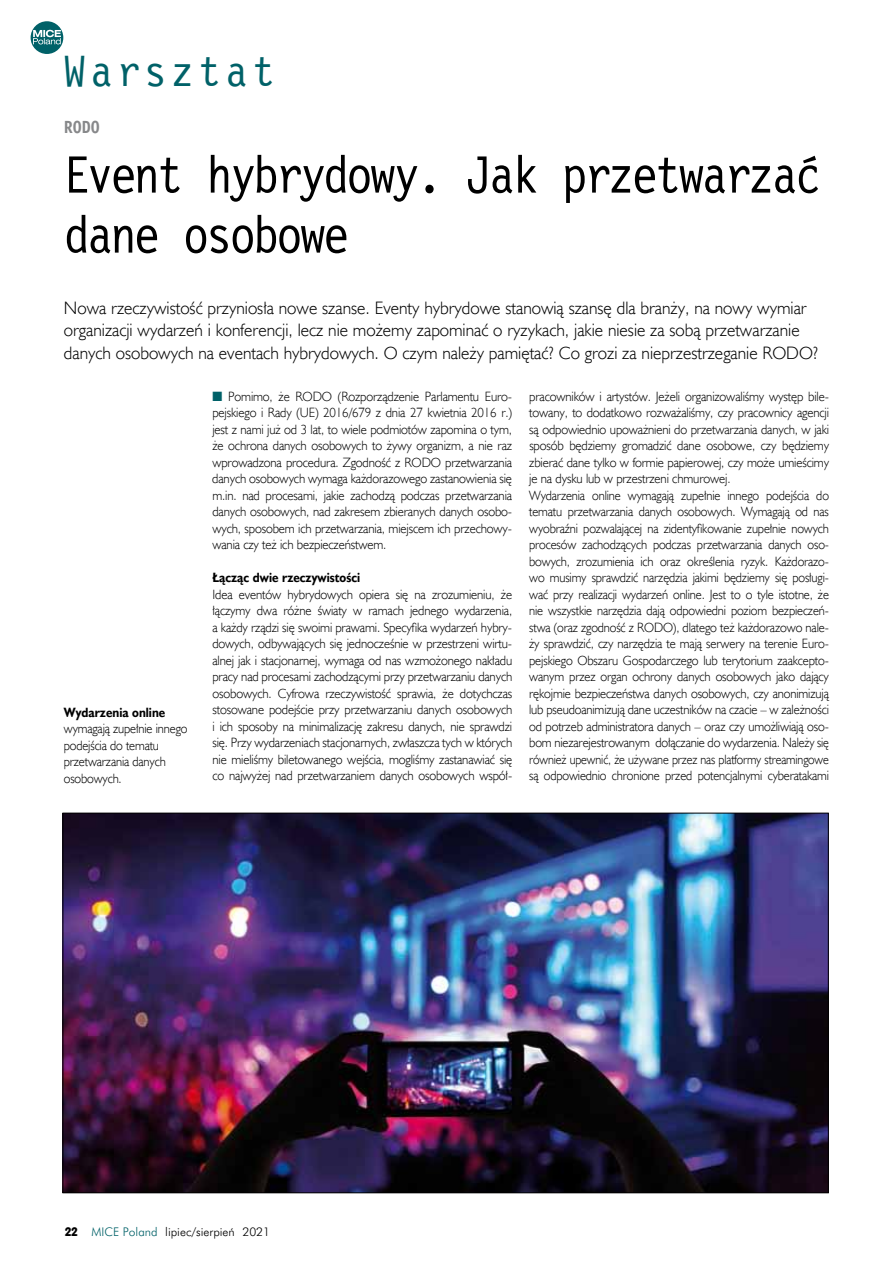
<style>
.page{position:relative;width:893px;height:1263px;background:#fff}
.page>*{position:absolute;margin:0;border:0;box-sizing:border-box;transform-origin:0 0}
.t1{font:54px/60px "Lettr Goth 12 EU";letter-spacing:-.045em;color:#000;scale:.95 1}
.t2{font:45px "Lettr Goth 12 EU";letter-spacing:.1em;color:#006168}
.t3{font:18px/22.5px "Humanst 521 Lt EU";color:#000}
.t4{font:700 18px "Lettr Goth 12 EU";color:#87888a}
.t5{font:13.5px/16.5px "Humanst 521 Lt EU";letter-spacing:-.01em;color:#000;text-align:justify;scale:.95 1}
.t6{font:13.5px/16.5px "Humanst 521 Lt EU";letter-spacing:-.01em;color:#000;scale:.93 1}
.t7{font:700 13.5px "Humanst 521 EU";color:#000;scale:.9 1}
.t8{font:300 12px "Futura PL";color:#000}
.s1{color:#006168}
.s2{font-family:"VAG Rounded EU";font-weight:400}
</style>
<div class="page">
<div style="left:31px;top:21px;width:32px;height:33px;background:#006168;border-radius:50%"></div>
<svg style="left:33px;top:30px;width:28px;height:14px"></svg>
<img style="left:65px;top:815px;width:761px;height:376px">
<h2 class="t2" style="left:63px;top:45px;width:213px">Warsztat</h2>
<h3 class="t4" style="left:64px;top:117px;width:37px">RODO</h3>
<h1 class="t1" style="left:64px;top:146px;width:798px">Event hybrydowy. Jak przetwarzać dane osobowe</h1>
<p class="t3" style="left:64px;top:296px;width:756px">Nowa rzeczywistość przyniosła nowe szanse. Eventy hybrydowe stanowią szansę dla branży, na nowy wymiar organizacji wydarzeń i konferencji, lecz nie możemy zapominać o ryzykach, jakie niesie za sobą przetwarzanie danych osobowych na eventach hybrydowych. O czym należy pamiętać? Co grozi za nieprzestrzeganie RODO?</p>
<p class="t5" style="left:212px;top:387px;width:317px"><span class="s1">■</span> Pomimo, że RODO (Rozporządzenie Parlamentu Euro&shy;pejskiego i Rady (UE) 2016/679 z dnia 27 kwietnia 2016 r.) jest z nami już od 3 lat, to wiele podmiotów zapomina o tym, że ochrona danych osobowych to żywy organizm, a nie raz wprowadzona procedura. Zgodność z RODO przetwarzania danych osobowych wymaga każdorazowego zastanowienia się m.in. nad procesami, jakie zachodzą podczas przetwarzania danych osobowych, nad zakresem zbieranych danych osobo&shy;wych, sposobem ich przetwarzania, miejscem ich przechowy&shy;wania czy też ich bezpieczeństwem.</p>
<p class="t7" style="left:212px;top:569px;width:166px">Łącząc dwie rzeczywistości</p>
<p class="t5" style="left:212px;top:585px;width:317px">Idea eventów hybrydowych opiera się na zrozumieniu, że łączymy dwa różne światy w ramach jednego wydarzenia, a każdy rządzi się swoimi prawami. Specyfika wydarzeń hybry&shy;dowych, odbywających się jednocześnie w przestrzeni wirtu&shy;alnej jak i stacjonarnej, wymaga od nas wzmożonego nakładu pracy nad procesami zachodzącymi przy przetwarzaniu danych osobowych. Cyfrowa rzeczywistość sprawia, że dotychczas stosowane podejście przy przetwarzaniu danych osobowych i ich sposoby na minimalizację zakresu danych, nie sprawdzi się. Przy wydarzeniach stacjonarnych, zwłaszcza tych w których nie mieliśmy biletowanego wejścia, mogliśmy zastanawiać się co najwyżej nad przetwarzaniem danych osobowych współ-</p>
<p class="t5" style="left:529px;top:387px;width:317px;text-align:left">pracowników i artystów. Jeżeli organizowaliśmy występ bile&shy;towany, to dodatkowo rozważaliśmy, czy pracownicy agencji są odpowiednio upoważnieni do przetwarzania danych, w jaki sposób będziemy gromadzić dane osobowe, czy będziemy zbierać dane tylko w formie papierowej, czy może umieścimy je na dysku lub w przestrzeni chmurowej.<br>Wydarzenia online wymagają zupełnie innego podejścia do tematu przetwarzania danych osobowych. Wymagają od nas wyobraźni pozwalającej na zidentyfikowanie zupełnie nowych procesów zachodzących podczas przetwarzania danych oso&shy;bowych, zrozumienia ich oraz określenia ryzyk. Każdorazo&shy;wo musimy sprawdzić narzędzia jakimi będziemy się posługi&shy;wać przy realizacji wydarzeń online. Jest to o tyle istotne, że nie wszystkie narzędzia dają odpowiedni poziom bezpieczeń&shy;stwa (oraz zgodność z RODO), dlatego też każdorazowo nale&shy;ży sprawdzić, czy narzędzia te mają serwery na terenie Euro&shy;pejskiego Obszaru Gospodarczego lub terytorium zaakcepto&shy;wanym przez organ ochrony danych osobowych jako dający rękojmie bezpieczeństwa danych osobowych, czy anonimizują lub pseudoanimizują dane uczestników na czacie – w zależności od potrzeb administratora danych – oraz czy umożliwiają oso&shy;bom niezarejestrowanym dołączanie do wydarzenia. Należy się również upewnić, że używane przez nas platformy streamingowe są odpowiednio chronione przed potencjalnymi cyberatakami</p>
<p class="t7" style="left:64px;top:704px;width:114px">Wydarzenia online</p>
<p class="t6" style="left:64px;top:720px;width:134px">wymagają zupełnie innego podejścia do tematu przetwarzania danych osobowych.</p>
<p class="t8" style="left:65px;top:1224px;width:206px"><span class="s2">22</span> <span class="s1">MICE Poland</span> lipiec/sierpieƒ 2021</p>
</div>
